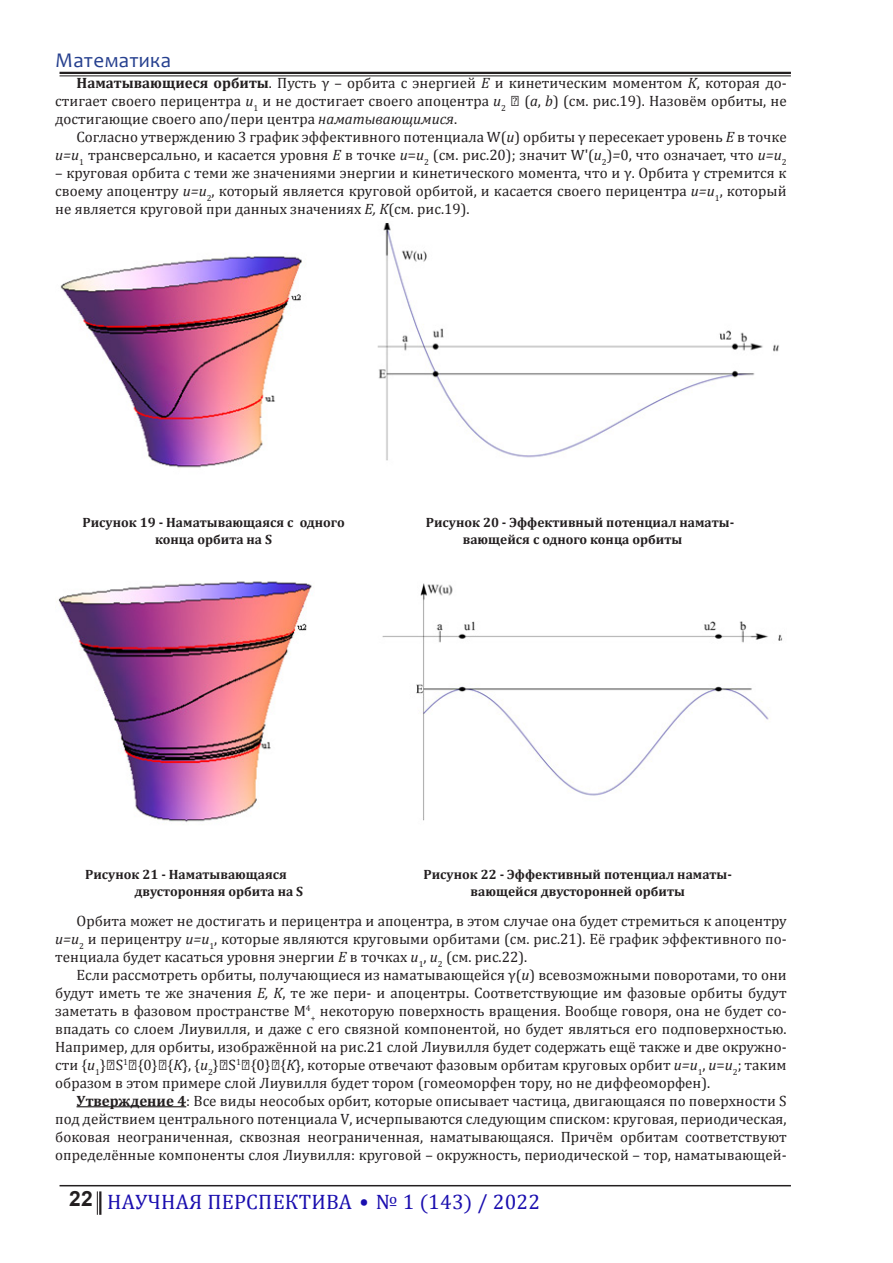
<style>
.page{position:relative;width:893px;height:1263px;background:#fff}
.page>*{position:absolute;margin:0;border:0;box-sizing:border-box;transform-origin:0 0}
.t1{font:21px "Cambria Math";letter-spacing:.01em;color:#1a0eaf}
.t2{font:21px "Candara";letter-spacing:.01em;color:#253f8e}
.t3{font:15px/18px "Cambria";color:#231f20;text-align:justify}
.t4{font:700 13.5px/16.5px "Cambria";color:#231f20;text-align:center}
.s1{font-weight:700}
.s2{font-style:italic}
.s3{color:#fff}
.s4{font-family:"Candara";font-weight:700}
</style>
<div class="page">
<hr style="left:60px;top:76px;width:731px;height:1px;background:#231f20">
<hr style="left:60px;top:72px;width:731px;height:2px;background:#231f20">
<hr style="left:60px;top:1185px;width:731px;height:1px;background:#231f20">
<hr style="left:99px;top:1191px;width:2px;height:24px;background:#231f20">
<svg style="left:97px;top:1191px;width:1px;height:24px"></svg>
<hr style="left:77px;top:1106px;width:109px;height:1px;background:#231f20">
<img style="left:60px;top:223px;width:719px;height:245px">
<img style="left:56px;top:581px;width:727px;height:242px">
<p class="t2" style="left:55px;top:47px;width:117px">Математика</p>
<p class="t3" style="left:55px;top:74px;width:733px;text-indent:21px"><span class="s1">Наматывающиеся орбиты</span>. Пусть γ – орбита с энергией <span class="s2">E</span> и кинетическим моментом <span class="s2">K</span>, которая до&shy;стигает своего перицентра <span class="s2">u</span><sub>1</sub> и не достигает своего апоцентра <span class="s2">u</span><sub>2</sub> ∊ (<span class="s2">a</span>, <span class="s2">b</span>) (см. рис.19). Назовём орбиты, не достигающие своего апо/пери центра <span class="s2">наматывающимися</span>.</p>
<p class="t3" style="left:55px;top:128px;width:733px;text-align:right">Согласно утверждению 3 график эффективного потенциала W(<span class="s2">u</span>) орбиты γ пересекает уровень <span class="s2">E</span> в точке <span class="s2">u=u</span><sub>1</sub> трансверсально, и касается уровня <span class="s2">E</span> в точке <span class="s2">u</span>=<span class="s2">u</span><sub>2</sub> (см. рис.20); значит W'(<span class="s2">u</span><sub>2</sub>)<span class="s2">=</span>0, что означает, что <span class="s2">u=u</span><sub>2</sub></p>
<p class="t3" style="left:55px;top:164px;width:733px">– круговая орбита с теми же значениями энергии и кинетического момента, что и γ. Орбита γ стремится к своему апоцентру <span class="s2">u=u</span><sub>2</sub>, который является круговой орбитой, и касается своего перицентра <span class="s2">u=u</span><sub>1</sub>, который не является круговой при данных значениях <span class="s2">E, K</span>(см. рис.19).</p>
<p class="t4" style="left:82px;top:514px;width:264px">Рисунок 19 - Наматывающаяся с<span class="s3">,,</span>одного конца орбита на S</p>
<p class="t4" style="left:463px;top:514px;width:273px;text-align:left;text-indent:-37px">Рисунок 20 - Эффективный потенциал наматы&shy;вающейся с одного конца орбиты</p>
<p class="t4" style="left:85px;top:866px;width:269px">Рисунок 21 - Наматывающаяся <span class="s3">,,,,,,,,,,,,,,,,,,,, </span>двусторонняя орбита на S</p>
<p class="t4" style="left:423px;top:866px;width:310px">Рисунок 22 - Эффективный потенциал наматы&shy;вающейся двусторонней орбиты</p>
<p class="t3" style="left:55px;top:912px;width:733px;text-indent:21px">Орбита может не достигать и перицентра и апоцентра, в этом случае она будет стремиться к апоцентру <span class="s2">u=u</span><sub>2</sub> и перицентру <span class="s2">u=u</span><sub>1</sub>, которые являются круговыми орбитами (см. рис.21). Её график эффективного по&shy;тенциала будет касаться уровня энергии <span class="s2">E</span> в точках <span class="s2">u</span><sub>1</sub>, <span class="s2">u</span><sub>2</sub> (см. рис.22).</p>
<p class="t3" style="left:55px;top:966px;width:733px;text-indent:21px">Если рассмотреть орбиты, получающиеся из наматывающейся γ(<span class="s2">u</span>) всевозможными поворотами, то они будут иметь те же значения <span class="s2">E, K</span>, те же пери- и апоцентры. Соответствующие им фазовые орбиты будут заметать в фазовом пространстве M<sup>4</sup><sub>+</sub> некоторую поверхность вращения. Вообще говоря, она не будет со&shy;впадать со слоем Лиувилля, и даже с его связной компонентой, но будет являться его подповерхностью.<br>Например, для орбиты, изображённой на рис.21 слой Лиувилля будет содержать ещё также и две окружно&shy;сти {<span class="s2">u</span><sub>1</sub>}⨯ S<sup>1</sup>⨯ {0}⨯ {<span class="s2">K</span>}, {<span class="s2">u</span><sub>2</sub>}⨯ S<sup>1</sup>⨯ {0}⨯ {<span class="s2">K</span>}, которые отвечают фазовым орбитам круговых орбит <span class="s2">u=u</span><sub>1</sub>, <span class="s2">u</span>=<span class="s2">u</span><sub>2</sub>; таким образом в этом примере слой Лиувилля будет тором (гомеоморфен тору, но не диффеоморфен).</p>
<p class="t3" style="left:55px;top:1092px;width:733px;text-indent:21px"><span class="s1">Утверждение 4</span>: Все виды неособых орбит, которые описывает частица, двигающаяся по поверхности S под действием центрального потенциала V, исчерпываются следующим списком: круговая, периодическая, боковая неограниченная, сквозная неограниченная, наматывающаяся. Причём орбитам соответствуют определённые компоненты слоя Лиувилля: круговой – окружность, периодической – тор, наматывающей-</p>
<h1 class="t1" style="left:69px;top:1189px;width:472px"><sup>22</sup> НАУЧНАЯ ПЕРСПЕКТИВА <span class="s4">•</span> № 1 (143) / 2022</h1>
</div>
